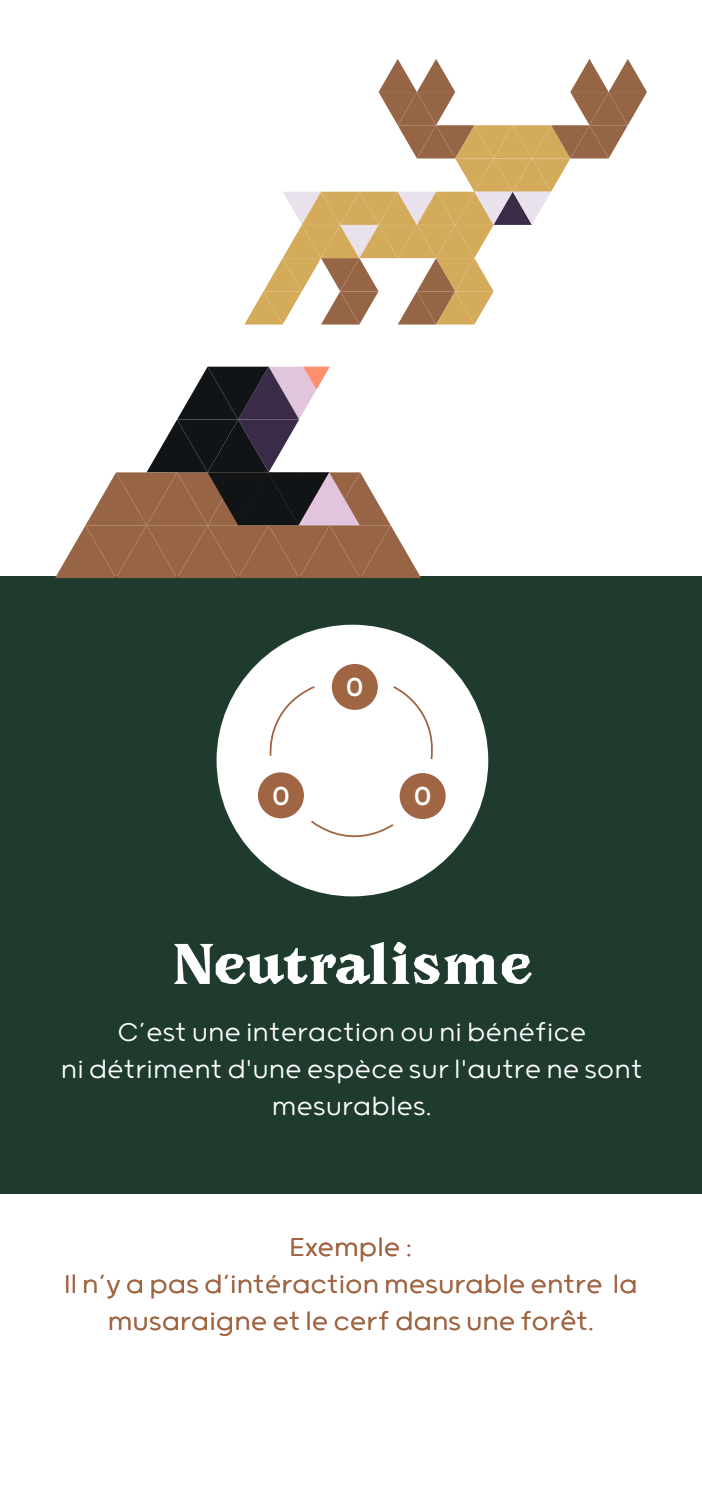
<style>
.page{position:relative;width:702px;height:1489px;background:#fff}
.page>*{position:absolute;margin:0;border:0;box-sizing:border-box;transform-origin:0 0}
.t1{font:900 50px "Avara";color:#fff}
.t2{font:31.25px "Grold Rounded";color:#fff}
.t3{font:300 30.75px/37px "Grold Rounded";color:#fff;text-align:center}
.t4{font:300 30.75px/37px "Grold Rounded";color:#a06542;text-align:center}
</style>
<div class="page">
<div style="left:0;top:576px;width:702px;height:618px;background:#1e3b2e"></div>
<div style="left:216px;top:624px;width:272px;height:272px;background:#fff;border-radius:50%"></div>
<div style="left:332px;top:664px;width:46px;height:46px;background:#a06542;border-radius:50%"></div>
<div style="left:258px;top:772px;width:46px;height:46px;background:#a06542;border-radius:50%"></div>
<svg style="left:269px;top:686px;width:46px;height:70px"></svg>
<svg style="left:311px;top:820px;width:83px;height:18px"></svg>
<div style="left:399px;top:773px;width:46px;height:46px;background:#a06542;border-radius:50%"></div>
<svg style="left:393px;top:686px;width:40px;height:73px"></svg>
<svg style="left:244px;top:59px;width:403px;height:265px"></svg>
<svg style="left:55px;top:366px;width:366px;height:212px"></svg>
<p class="t2" style="left:345px;top:668px;width:20px">0</p>
<p class="t2" style="left:272px;top:777px;width:20px">0</p>
<p class="t2" style="left:413px;top:778px;width:20px">0</p>
<h1 class="t1" style="left:172px;top:927px;width:361px">Neutralisme</h1>
<p class="t3" style="left:61px;top:1012px;width:583px">C’est une interaction ou ni bénéfice<br>ni détriment d'une espèce sur l'autre ne sont mesurables.</p>
<p class="t4" style="left:64px;top:1227px;width:575px">Exemple :<br>Il n’y a pas d’intéraction mesurable entre la musaraigne et le cerf dans une forêt.</p>
</div>
